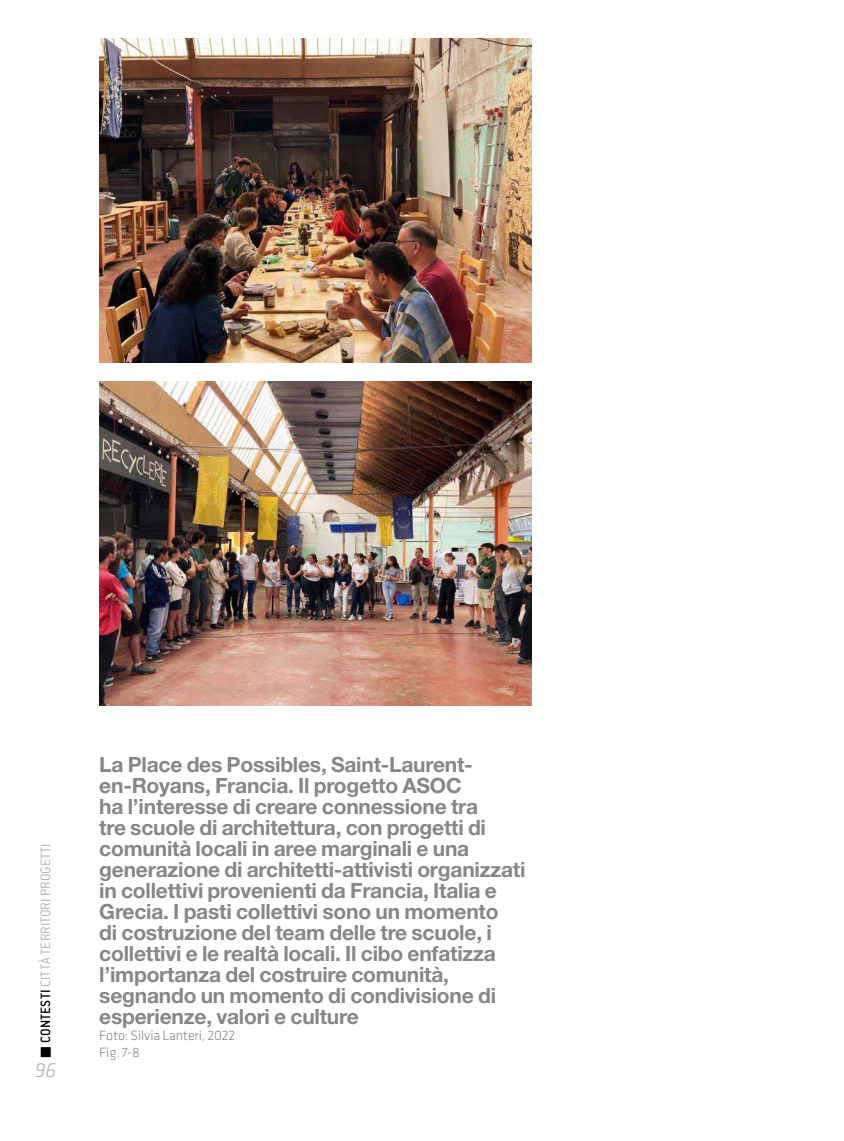
<style>
.page{position:relative;width:844px;height:1141px;background:#fff}
.page>*{position:absolute;margin:0;border:0;box-sizing:border-box;transform-origin:0 0}
.t1{font:700 21px/21px "Helvetica Neue LT Pro";letter-spacing:-.01em;color:#878787}
.t2{font:italic 300 21px "Klavika";color:#b3b2b2}
.t3{font:14.88px "Conduit ITC Light";letter-spacing:.005em;color:#b3b2b2}
.t4{font:300 14px/16.8px "Klavika";letter-spacing:-.01em;color:#878787}
.s1{font-family:"Conduit ITC Medium";color:#000}
</style>
<div class="page">
<div style="left:42px;top:1048px;width:8px;height:8px;background:#000"></div>
<div style="left:41px;top:1047px;width:10px;height:10px;border:2px solid #000"></div>
<img style="left:99px;top:39px;width:432px;height:324px">
<img style="left:99px;top:381px;width:432px;height:325px">
<p class="t3" style="left:36px;top:1043px;width:201px;rotate:-90deg"><span class="s1">CONTESTI</span> CITTÀ TERRITORI PROGETTI</p>
<p class="t2" style="left:35px;top:1059px;width:23px">96</p>
<p class="t1" style="left:99px;top:753px;width:427px">La Place des Possibles, Saint-Laurent&shy;en-Royans, Francia. Il progetto ASOC<br>ha l’interesse di creare connessione tra<br>tre scuole di architettura, con progetti di comunità locali in aree marginali e una generazione di architetti-attivisti organizzati in collettivi provenienti da Francia, Italia e Grecia. I pasti collettivi sono un momento<br>di costruzione del team delle tre scuole, i collettivi e le realtà locali. Il cibo enfatizza l’importanza del costruire comunità, segnando un momento di condivisione di esperienze, valori e culture</p>
<p class="t4" style="left:99px;top:1028px;width:137px">Foto: Silvia Lanteri, 2022<br>Fig. 7-8</p>
</div>
